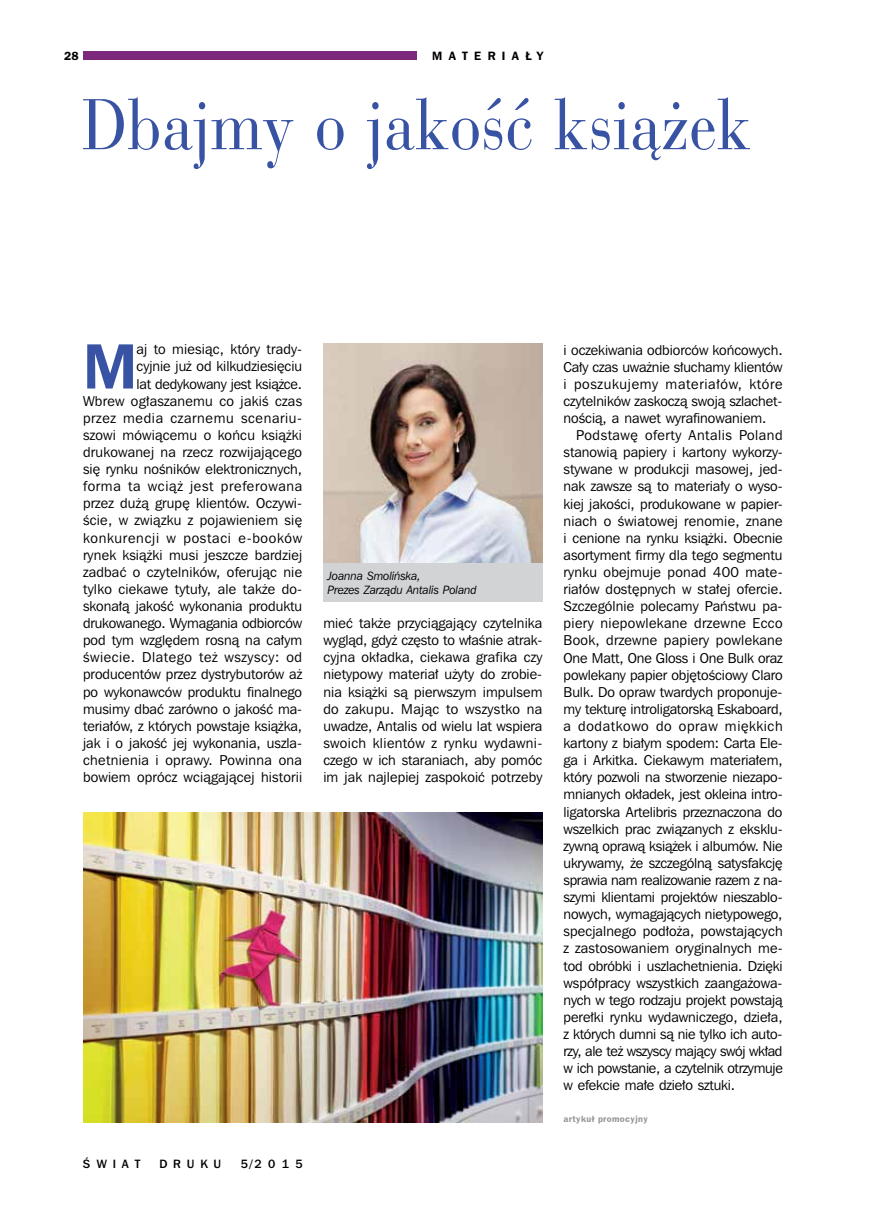
<style>
.page{position:relative;width:872px;height:1217px;background:#fff}
.page>*{position:absolute;margin:0;border:0;box-sizing:border-box;transform-origin:0 0}
.t1{font:69px "Parma";color:#3953a4}
.t2{font:63.6px "Frnk Goth ITC Dm PL";color:#3953a4}
.t3{font:14.25px/17.1px "Frnk Goth ITC Bk PL";letter-spacing:.01em;color:#000;text-align:justify}
.t4{font:italic 12px/14.4px "Frnk Goth ITC Bk PL";letter-spacing:-.01em;color:#000}
.t5{font:12px "Frnk Goth ITC Md PL";letter-spacing:.49em;color:#000}
.t6{font:12px "Frnk Goth ITC Dm PL";letter-spacing:.53em;color:#000}
.t7{font:12px "P Franklin Demi A";color:#000}
.t8{font:700 9px "Frankfurt Gothic";letter-spacing:.05em;color:#939598}
</style>
<div class="page">
<div style="left:83px;top:51px;width:459px;height:8px;background:#7c287d"></div>
<div style="left:417px;top:50px;width:126px;height:37px;background:#fff"></div>
<img style="left:323px;top:344px;width:219px;height:219px">
<img style="left:83px;top:812px;width:459px;height:310px">
<div style="left:323px;top:563px;width:219px;height:38px;background:#d1d3d4"></div>
<p class="t7" style="left:64px;top:49px;width:16px">28</p>
<p class="t6" style="left:432px;top:48px;width:113px">MATERIAŁY</p>
<h1 class="t1" style="left:83px;top:81px;width:670px">Dbajmy o jakość książek</h1>
<p class="t3" style="left:83px;top:340px;width:221px;text-align:right">aj to miesiąc, który trady-<br>cyjnie już od kilkudziesięciu<br>lat dedykowany jest książce.<br>Wbrew ogłaszanemu co jakiś czas przez media czarnemu scenariu&shy;szowi mówiącemu o końcu książki drukowanej na rzecz rozwijającego się rynku nośników elektronicznych, forma ta wciąż jest preferowana przez dużą grupę klientów. Oczywi&shy;ście, w związku z pojawieniem się konkurencji w postaci e-booków rynek książki musi jeszcze bardziej zadbać o czytelników, oferując nie tylko ciekawe tytuły, ale także do&shy;skonałą jakość wykonania produktu drukowanego. Wymagania odbiorców pod tym względem rosną na całym świecie. Dlatego też wszyscy: od producentów przez dystrybutorów aż po wykonawców produktu finalnego musimy dbać zarówno o jakość ma&shy;teriałów, z których powstaje książka, jak i o jakość jej wykonania, uszla&shy;chetnienia i oprawy. Powinna ona bowiem oprócz wciągającej historii</p>
<h2 class="t2" style="left:83px;top:326px;width:56px">M</h2>
<p class="t5" style="left:83px;top:1155px;width:59px">ŚWIAT</p>
<p class="t5" style="left:159px;top:1155px;width:63px">DRUKU</p>
<p class="t5" style="left:241px;top:1155px;width:63px">5/2015</p>
<p class="t4" style="left:328px;top:568px;width:151px">Joanna Smolińska,<br>Prezes Zarządu Antalis Poland</p>
<p class="t3" style="left:323px;top:614px;width:220px">mieć także przyciągający czytelnika wygląd, gdyż często to właśnie atrak&shy;cyjna okładka, ciekawa grafika czy nietypowy materiał użyty do zrobie&shy;nia książki są pierwszym impulsem do zakupu. Mając to wszystko na uwadze, Antalis od wielu lat wspiera swoich klientów z rynku wydawni&shy;czego w ich staraniach, aby pomóc im jak najlepiej zaspokoić potrzeby</p>
<p class="t3" style="left:563px;top:340px;width:221px">i oczekiwania odbiorców końcowych.<br>Cały czas uważnie słuchamy klientów i poszukujemy materiałów, które czytelników zaskoczą swoją szlachet&shy;nością, a nawet wyrafinowaniem.</p>
<p class="t3" style="left:563px;top:426px;width:221px;text-indent:13px">Podstawę oferty Antalis Poland stanowią papiery i kartony wykorzy&shy;stywane w produkcji masowej, jed&shy;nak zawsze są to materiały o wyso&shy;kiej jakości, produkowane w papier&shy;niach o światowej renomie, znane i cenione na rynku książki. Obecnie asortyment firmy dla tego segmentu rynku obejmuje ponad 400 mate&shy;riałów dostępnych w stałej ofercie.<br>Szczególnie polecamy Państwu pa&shy;piery niepowlekane drzewne Ecco Book, drzewne papiery powlekane One Matt, One Gloss i One Bulk oraz powlekany papier objętościowy Claro Bulk. Do opraw twardych proponuje&shy;my tekturę introligatorską Eskaboard, a dodatkowo do opraw miękkich kartony z białym spodem: Carta Ele&shy;ga i Arkitka. Ciekawym materiałem, który pozwoli na stworzenie niezapo&shy;mnianych okładek, jest okleina intro&shy;ligatorska Artelibris przeznaczona do wszelkich prac związanych z eksklu&shy;zywną oprawą książek i albumów. Nie ukrywamy, że szczególną satysfakcję sprawia nam realizowanie razem z na&shy;szymi klientami projektów nieszablo&shy;nowych, wymagających nietypowego, specjalnego podłoża, powstających z zastosowaniem oryginalnych me&shy;tod obróbki i uszlachetnienia. Dzięki współpracy wszystkich zaangażowa&shy;nych w tego rodzaju projekt powstają perełki rynku wydawniczego, dzieła, z których dumni są nie tylko ich auto&shy;rzy, ale też wszyscy mający swój wkład w ich powstanie, a czytelnik otrzymuje w efekcie małe dzieło sztuki.</p>
<p class="t8" style="left:563px;top:1113px;width:86px">artykuł promocyjny</p>
</div>
